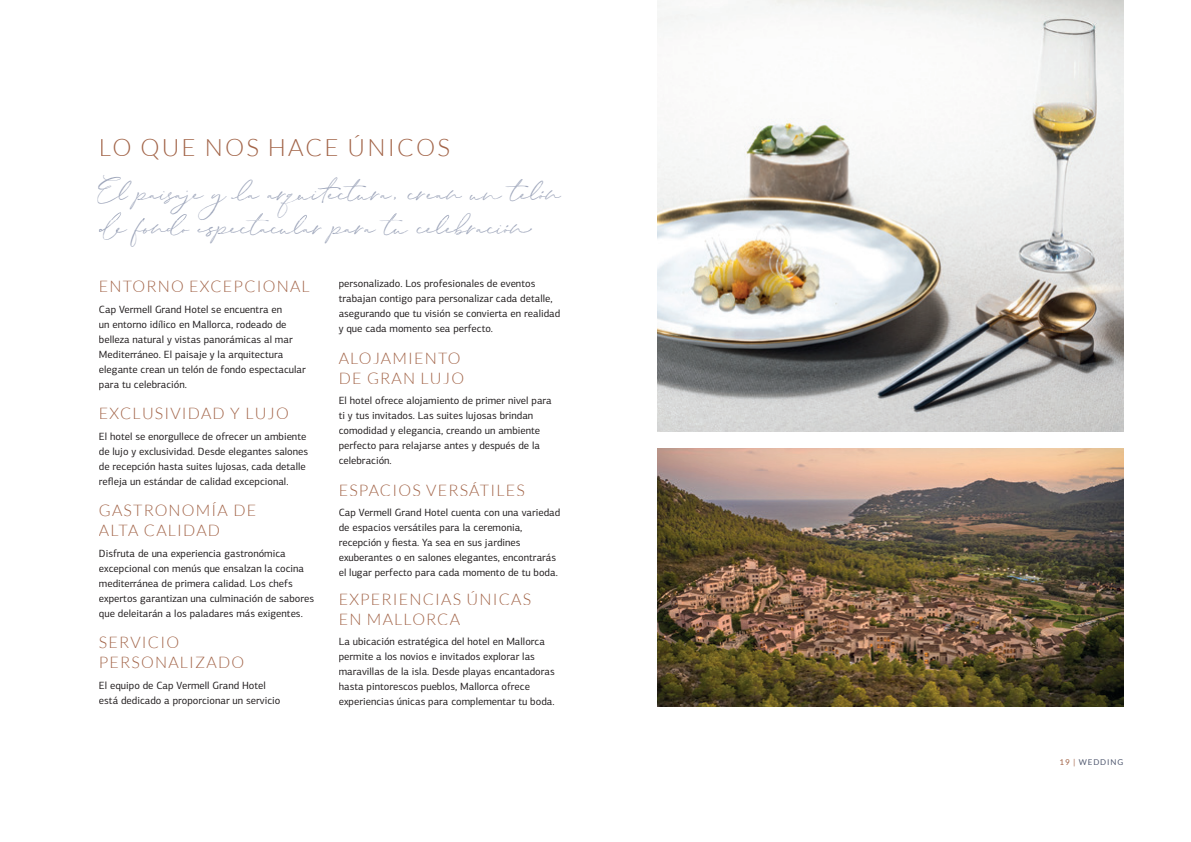
<style>
.page{position:relative;width:1191px;height:842px;background:#fff}
.page>*{position:absolute;margin:0;border:0;box-sizing:border-box;transform-origin:0 0}
.t1{font:32px/34px "Stay Classy Duo Script Brush";color:#9da5ba}
.t2{font:300 24px "Lato";letter-spacing:.09em;color:#a26448}
.t3{font:300 16px/20px "Lato";letter-spacing:.075em;color:#a26448}
.t4{font:10.5px/15px "PF Centro Sans Pro";color:#231f20}
.t5{font:8px "Lato";letter-spacing:.11em;color:#525a71}
.s1{color:#a26448}
</style>
<div class="page">
<img style="left:658px;top:448px;width:465px;height:258px">
<img style="left:658px;top:0;width:465px;height:431px">
<h2 class="t2" style="left:99px;top:134px;width:352px">LO QUE NOS HACE ÚNICOS</h2>
<h1 class="t1" style="left:99px;top:172px;width:464px">El paisaje y la arquitectura, crean un telón de fondo espectacular para tu celebración</h1>
<h3 class="t3" style="left:99px;top:276px;width:212px">ENTORNO EXCEPCIONAL</h3>
<p class="t4" style="left:99px;top:302px;width:208px">Cap Vermell Grand Hotel se encuentra en<br>un entorno idílico en Mallorca, rodeado de belleza natural y vistas panorámicas al mar Mediterráneo. El paisaje y la arquitectura elegante crean un telón de fondo espectacular para tu celebración.</p>
<h3 class="t3" style="left:99px;top:403px;width:191px">EXCLUSIVIDAD Y LUJO</h3>
<p class="t4" style="left:99px;top:429px;width:211px">El hotel se enorgullece de ofrecer un ambiente de lujo y exclusividad. Desde elegantes salones de recepción hasta suites lujosas, cada detalle refleja un estándar de calidad excepcional.</p>
<h3 class="t3" style="left:99px;top:500px;width:159px">GASTRONOMÍA DE<br>ALTA CALIDAD</h3>
<p class="t4" style="left:99px;top:546px;width:217px">Disfruta de una experiencia gastronómica excepcional con menús que ensalzan la cocina mediterránea de primera calidad. Los chefs expertos garantizan una culminación de sabores que deleitarán a los paladares más exigentes.</p>
<h3 class="t3" style="left:99px;top:633px;width:147px">SERVICIO<br>PERSONALIZADO</h3>
<p class="t4" style="left:99px;top:678px;width:183px">El equipo de Cap Vermell Grand Hotel está dedicado a proporcionar un servicio</p>
<p class="t4" style="left:339px;top:276px;width:223px">personalizado. Los profesionales de eventos trabajan contigo para personalizar cada detalle, asegurando que tu visión se convierta en realidad y que cada momento sea perfecto.</p>
<h3 class="t3" style="left:339px;top:348px;width:127px">ALOJAMIENTO<br>DE GRAN LUJO</h3>
<p class="t4" style="left:339px;top:393px;width:215px">El hotel ofrece alojamiento de primer nivel para ti y tus invitados. Las suites lujosas brindan comodidad y elegancia, creando un ambiente perfecto para relajarse antes y después de la celebración.</p>
<h3 class="t3" style="left:339px;top:480px;width:187px">ESPACIOS VERSÁTILES</h3>
<p class="t4" style="left:339px;top:505px;width:223px">Cap Vermell Grand Hotel cuenta con una variedad de espacios versátiles para la ceremonia, recepción y fiesta. Ya sea en sus jardines exuberantes o en salones elegantes, encontrarás el lugar perfecto para cada momento de tu boda.</p>
<h3 class="t3" style="left:339px;top:589px;width:194px">EXPERIENCIAS ÚNICAS<br>EN MALLORCA</h3>
<p class="t4" style="left:339px;top:634px;width:217px">La ubicación estratégica del hotel en Mallorca permite a los novios e invitados explorar las maravillas de la isla. Desde playas encantadoras hasta pintorescos pueblos, Mallorca ofrece experiencias únicas para complementar tu boda.</p>
<p class="t5" style="left:1059px;top:757px;width:65px"><span class="s1">19 |</span> WEDDING</p>
</div>
